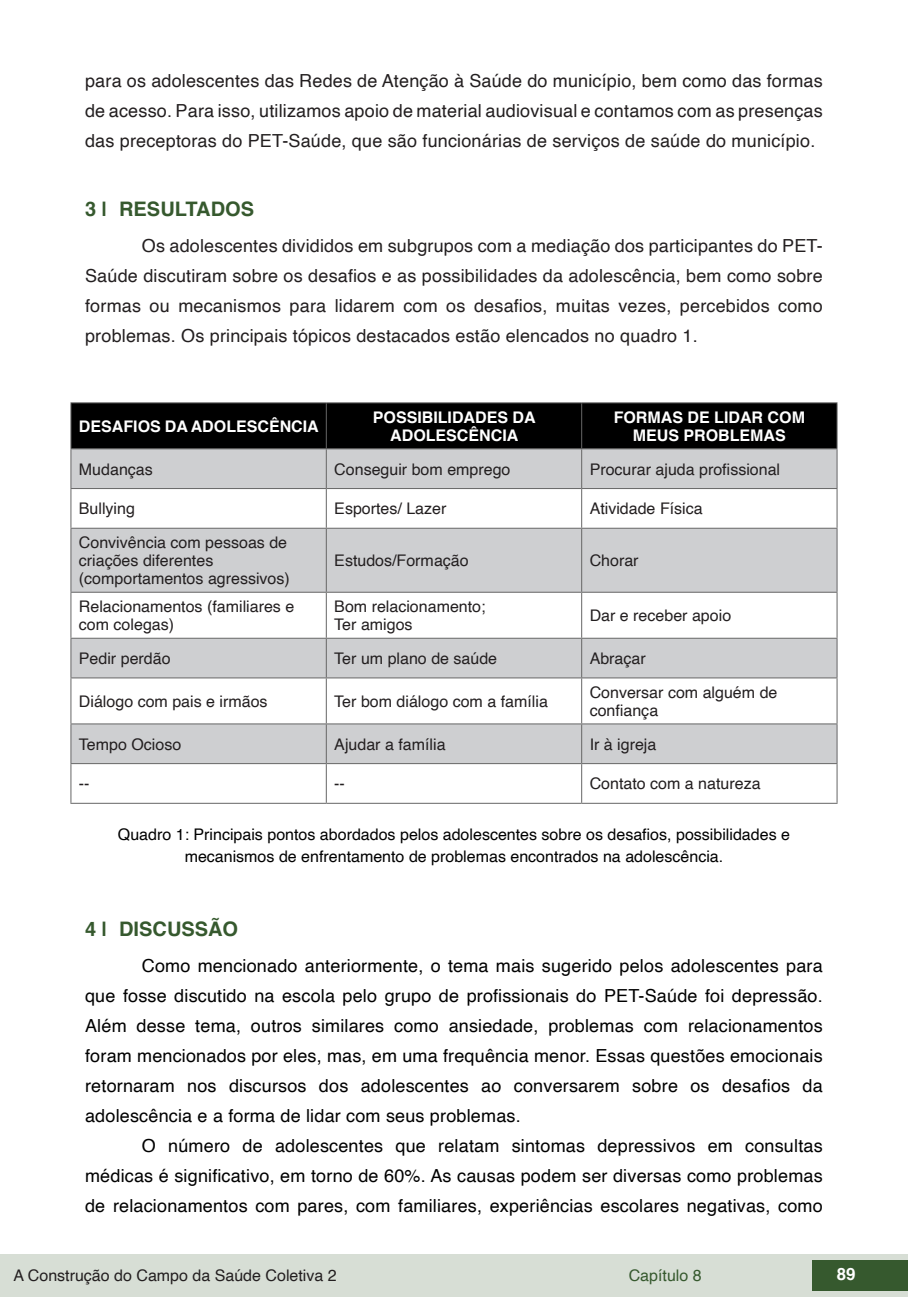
<style>
.page{position:relative;width:908px;height:1304px;background:#fff}
.page>*{position:absolute;margin:0;border:0;box-sizing:border-box;transform-origin:0 0}
.t1{font:700 20px "Helvetica";color:#36592e}
.txt{font:18px/30px "Helvetica";letter-spacing:.01em;color:#000;text-align:justify}
.txt-2{font:18px/30px "Helvetica";letter-spacing:.01em;color:#231f20;text-align:justify}
.t2{font:700 16.8px "Helvetica";color:#fff}
.tab_txt{font:16px/18px "Helvetica";color:#231f20}
.info_tab_graf_imag{font:16px/22px "Helvetica";color:#000;text-align:center}
.tab_txt-2{font:700 16px/18px "Helvetica";color:#fff;text-align:center}
.t3{font:16px "Helvetica";color:#36592e}
</style>
<div class="page">
<div style="left:0;top:1254px;width:906px;height:43px;background:#d7ded5"></div>
<div style="left:812px;top:1261px;width:95px;height:30px;background:#36592e"></div>
<div style="left:71px;top:403px;width:765px;height:45px;background:#000"></div>
<svg style="left:71px;top:449px;width:765px;height:314px;fill:#cecfd1"></svg>
<hr style="left:70px;top:402px;width:256px;height:1px;background:#666">
<hr style="left:70px;top:403px;width:1px;height:45px;background:#666">
<hr style="left:326px;top:402px;width:255px;height:1px;background:#666">
<hr style="left:325px;top:403px;width:1px;height:45px;background:#666">
<hr style="left:581px;top:402px;width:256px;height:1px;background:#666">
<hr style="left:581px;top:403px;width:1px;height:45px;background:#666">
<hr style="left:836px;top:403px;width:1px;height:45px;background:#666">
<hr style="left:70px;top:448px;width:256px;height:1px;background:#666">
<hr style="left:70px;top:449px;width:1px;height:39px;background:#666">
<hr style="left:326px;top:448px;width:255px;height:1px;background:#666">
<hr style="left:325px;top:449px;width:1px;height:39px;background:#666">
<hr style="left:581px;top:448px;width:256px;height:1px;background:#666">
<hr style="left:581px;top:449px;width:1px;height:39px;background:#666">
<hr style="left:836px;top:449px;width:1px;height:39px;background:#666">
<hr style="left:70px;top:488px;width:256px;height:1px;background:#666">
<hr style="left:70px;top:489px;width:1px;height:39px;background:#666">
<hr style="left:326px;top:488px;width:255px;height:1px;background:#666">
<hr style="left:325px;top:489px;width:1px;height:39px;background:#666">
<hr style="left:581px;top:488px;width:256px;height:1px;background:#666">
<hr style="left:581px;top:489px;width:1px;height:39px;background:#666">
<hr style="left:836px;top:489px;width:1px;height:39px;background:#666">
<hr style="left:70px;top:528px;width:256px;height:1px;background:#666">
<hr style="left:70px;top:529px;width:1px;height:63px;background:#666">
<hr style="left:326px;top:528px;width:255px;height:1px;background:#666">
<hr style="left:325px;top:529px;width:1px;height:63px;background:#666">
<hr style="left:581px;top:528px;width:256px;height:1px;background:#666">
<hr style="left:581px;top:529px;width:1px;height:63px;background:#666">
<hr style="left:836px;top:529px;width:1px;height:63px;background:#666">
<hr style="left:70px;top:592px;width:256px;height:1px;background:#666">
<hr style="left:70px;top:593px;width:1px;height:45px;background:#666">
<hr style="left:326px;top:592px;width:255px;height:1px;background:#666">
<hr style="left:325px;top:593px;width:1px;height:45px;background:#666">
<hr style="left:581px;top:592px;width:256px;height:1px;background:#666">
<hr style="left:581px;top:593px;width:1px;height:45px;background:#666">
<hr style="left:836px;top:593px;width:1px;height:45px;background:#666">
<hr style="left:70px;top:638px;width:256px;height:1px;background:#666">
<hr style="left:70px;top:639px;width:1px;height:38px;background:#666">
<hr style="left:326px;top:638px;width:255px;height:1px;background:#666">
<hr style="left:325px;top:639px;width:1px;height:38px;background:#666">
<hr style="left:581px;top:638px;width:256px;height:1px;background:#666">
<hr style="left:581px;top:639px;width:1px;height:38px;background:#666">
<hr style="left:836px;top:639px;width:1px;height:38px;background:#666">
<hr style="left:70px;top:677px;width:256px;height:1px;background:#666">
<hr style="left:70px;top:678px;width:1px;height:45px;background:#666">
<hr style="left:326px;top:677px;width:255px;height:1px;background:#666">
<hr style="left:325px;top:678px;width:1px;height:45px;background:#666">
<hr style="left:581px;top:677px;width:256px;height:1px;background:#666">
<hr style="left:581px;top:678px;width:1px;height:45px;background:#666">
<hr style="left:836px;top:678px;width:1px;height:45px;background:#666">
<hr style="left:70px;top:723px;width:256px;height:1px;background:#666">
<hr style="left:70px;top:724px;width:1px;height:39px;background:#666">
<hr style="left:326px;top:723px;width:255px;height:1px;background:#666">
<hr style="left:325px;top:724px;width:1px;height:39px;background:#666">
<hr style="left:581px;top:723px;width:256px;height:1px;background:#666">
<hr style="left:581px;top:724px;width:1px;height:39px;background:#666">
<hr style="left:836px;top:724px;width:1px;height:39px;background:#666">
<hr style="left:70px;top:763px;width:256px;height:1px;background:#666">
<hr style="left:70px;top:764px;width:1px;height:39px;background:#666">
<hr style="left:326px;top:763px;width:255px;height:1px;background:#666">
<hr style="left:325px;top:764px;width:1px;height:39px;background:#666">
<hr style="left:581px;top:763px;width:256px;height:1px;background:#666">
<hr style="left:581px;top:764px;width:1px;height:39px;background:#666">
<hr style="left:836px;top:764px;width:1px;height:39px;background:#666">
<hr style="left:70px;top:803px;width:256px;height:1px;background:#666">
<hr style="left:326px;top:803px;width:255px;height:1px;background:#666">
<hr style="left:581px;top:803px;width:256px;height:1px;background:#666">
<p class="txt-2" style="left:85px;top:66px;width:738px">para os adolescentes das Redes de Atenção à Saúde do município, bem como das formas de acesso. Para isso, utilizamos apoio de material audiovisual e contamos com as presenças das preceptoras do PET-Saúde, que são funcionárias de serviços de saúde do município.</p>
<p class="t1" style="left:85px;top:193px;width:170px">3 | RESULTADOS</p>
<p class="txt-2" style="left:85px;top:231px;width:738px;text-indent:57px">Os adolescentes divididos em subgrupos com a mediação dos participantes do PET-Saúde discutiram sobre os desafios e as possibilidades da adolescência, bem como sobre formas ou mecanismos para lidarem com os desafios, muitas vezes, percebidos como problemas. Os principais tópicos destacados estão elencados no quadro 1.</p>
<p class="tab_txt-2" style="left:79px;top:417px;width:241px">DESAFIOS DA ADOLESCÊNCIA</p>
<p class="tab_txt-2" style="left:372px;top:408px;width:164px">POSSIBILIDADES DA<br>ADOLESCÊNCIA</p>
<p class="tab_txt-2" style="left:613px;top:408px;width:193px">FORMAS DE LIDAR COM<br>MEUS PROBLEMAS</p>
<p class="tab_txt" style="left:79px;top:461px;width:75px">Mudanças</p>
<p class="tab_txt" style="left:334px;top:461px;width:178px">Conseguir bom emprego</p>
<p class="tab_txt" style="left:589px;top:461px;width:192px">Procurar ajuda profissional</p>
<p class="tab_txt" style="left:79px;top:500px;width:58px">Bullying</p>
<p class="tab_txt" style="left:334px;top:500px;width:114px">Esportes/ Lazer</p>
<p class="tab_txt" style="left:589px;top:500px;width:114px">Atividade Física</p>
<p class="tab_txt" style="left:79px;top:534px;width:210px">Convivência com pessoas de criações diferentes</p>
<p class="tab_txt" style="left:79px;top:570px;width:212px">(comportamentos agressivos)</p>
<p class="tab_txt" style="left:334px;top:552px;width:136px">Estudos/Formação</p>
<p class="tab_txt" style="left:589px;top:552px;width:50px">Chorar</p>
<p class="tab_txt" style="left:79px;top:598px;width:217px">Relacionamentos (familiares e com colegas)</p>
<p class="tab_txt" style="left:334px;top:598px;width:153px">Bom relacionamento;</p>
<p class="tab_txt" style="left:334px;top:616px;width:80px">Ter amigos</p>
<p class="tab_txt" style="left:589px;top:607px;width:143px">Dar e receber apoio</p>
<p class="tab_txt" style="left:79px;top:650px;width:93px">Pedir perdão</p>
<p class="tab_txt" style="left:334px;top:650px;width:164px">Ter um plano de saúde</p>
<p class="tab_txt" style="left:589px;top:650px;width:58px">Abraçar</p>
<p class="tab_txt" style="left:79px;top:693px;width:190px">Diálogo com pais e irmãos</p>
<p class="tab_txt" style="left:334px;top:693px;width:215px">Ter bom diálogo com a família</p>
<p class="tab_txt" style="left:589px;top:684px;width:189px">Conversar com alguém de confiança</p>
<p class="tab_txt" style="left:79px;top:736px;width:104px">Tempo Ocioso</p>
<p class="tab_txt" style="left:334px;top:736px;width:113px">Ajudar a família</p>
<p class="tab_txt" style="left:589px;top:736px;width:68px">Ir à igreja</p>
<p class="tab_txt" style="left:79px;top:775px;width:12px">--</p>
<p class="tab_txt" style="left:334px;top:775px;width:12px">--</p>
<p class="tab_txt" style="left:589px;top:775px;width:172px">Contato com a natureza</p>
<p class="info_tab_graf_imag" style="left:118px;top:824px;width:673px">Quadro 1: Principais pontos abordados pelos adolescentes sobre os desafios, possibilidades e mecanismos de enfrentamento de problemas encontrados na adolescência.</p>
<p class="t1" style="left:85px;top:913px;width:154px">4 | DISCUSSÃO</p>
<p class="txt" style="left:85px;top:951px;width:738px;text-indent:57px">Como mencionado anteriormente, o tema mais sugerido pelos adolescentes para que fosse discutido na escola pelo grupo de profissionais do PET-Saúde foi depressão.<br>Além desse tema, outros similares como ansiedade, problemas com relacionamentos foram mencionados por eles, mas, em uma frequência menor. Essas questões emocionais retornaram nos discursos dos adolescentes ao conversarem sobre os desafios da adolescência e a forma de lidar com seus problemas.</p>
<p class="txt" style="left:85px;top:1131px;width:738px;text-indent:57px">O número de adolescentes que relatam sintomas depressivos em consultas médicas é significativo, em torno de 60%. As causas podem ser diversas como problemas de relacionamentos com pares, com familiares, experiências escolares negativas, como</p>
<p class="tab_txt" style="left:14px;top:1267px;width:324px">A Construção do Campo da Saúde Coletiva 2</p>
<p class="t3" style="left:628px;top:1263px;width:74px">Capítulo 8</p>
<p class="t2" style="left:836px;top:1261px;width:20px">89</p>
</div>
